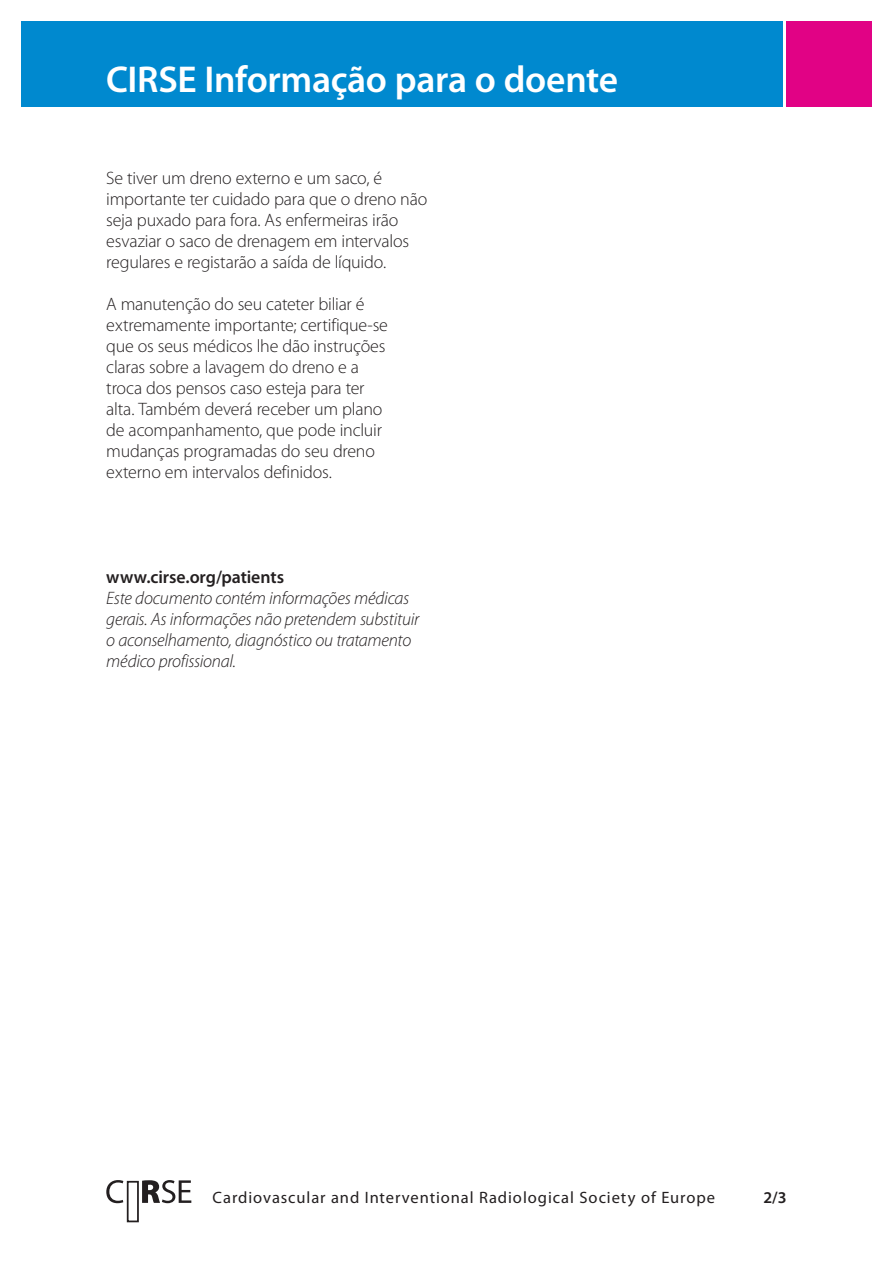
<style>
.page{position:relative;width:893px;height:1263px;background:#fff}
.page>*{position:absolute;margin:0;border:0;box-sizing:border-box;transform-origin:0 0}
.t1{font:600 37.5px "Myriad Pro";letter-spacing:-.01em;color:#fff}
.t2{font:300 18px/21px "Myriad Pro";letter-spacing:-.015em;color:#231f20}
.t3{font:italic 300 18px/21px "Myriad Pro";letter-spacing:-.015em;color:#231f20}
.t4{font:600 18px "Myriad Pro";letter-spacing:-.005em;color:#231f20}
.t5{font:16.5px "Myriad Pro";letter-spacing:.055em;color:#231f20}
.t6{font:600 16.5px "Myriad Pro";color:#231f20}
</style>
<div class="page">
<div style="left:127px;top:1181px;width:12px;height:41px;background:#fff;border:2px solid #231f20"></div>
<svg style="left:106px;top:1180px;width:85px;height:23px"></svg>
<div style="left:21px;top:21px;width:761px;height:85px;background:#0089cf"></div>
<div style="left:787px;top:21px;width:85px;height:85px;background:#e10285"></div>
<h1 class="t1" style="left:106px;top:59px;width:513px">CIRSE Informação para o doente</h1>
<p class="t2" style="left:106px;top:167px;width:322px">Se tiver um dreno externo e um saco, é importante ter cuidado para que o dreno não seja puxado para fora. As enfermeiras irão esvaziar o saco de drenagem em intervalos regulares e registarão a saída de líquido.</p>
<p class="t2" style="left:106px;top:293px;width:283px">A manutenção do seu cateter biliar é extremamente importante; certifique-se que os seus médicos lhe dão instruções claras sobre a lavagem do dreno e a troca dos pensos caso esteja para ter alta. Também deverá receber um plano de acompanhamento, que pode incluir mudanças programadas do seu dreno externo em intervalos definidos.</p>
<p class="t4" style="left:106px;top:567px;width:179px">www.cirse.org/patients</p>
<p class="t3" style="left:106px;top:588px;width:315px">Este documento contém informações médicas gerais. As informações não pretendem substituir o aconselhamento, diagnóstico ou tratamento médico profissional.</p>
<p class="t5" style="left:213px;top:1188px;width:504px">Cardiovascular and Interventional Radiological Society of Europe</p>
<p class="t6" style="left:763px;top:1188px;width:25px">2/3</p>
</div>
